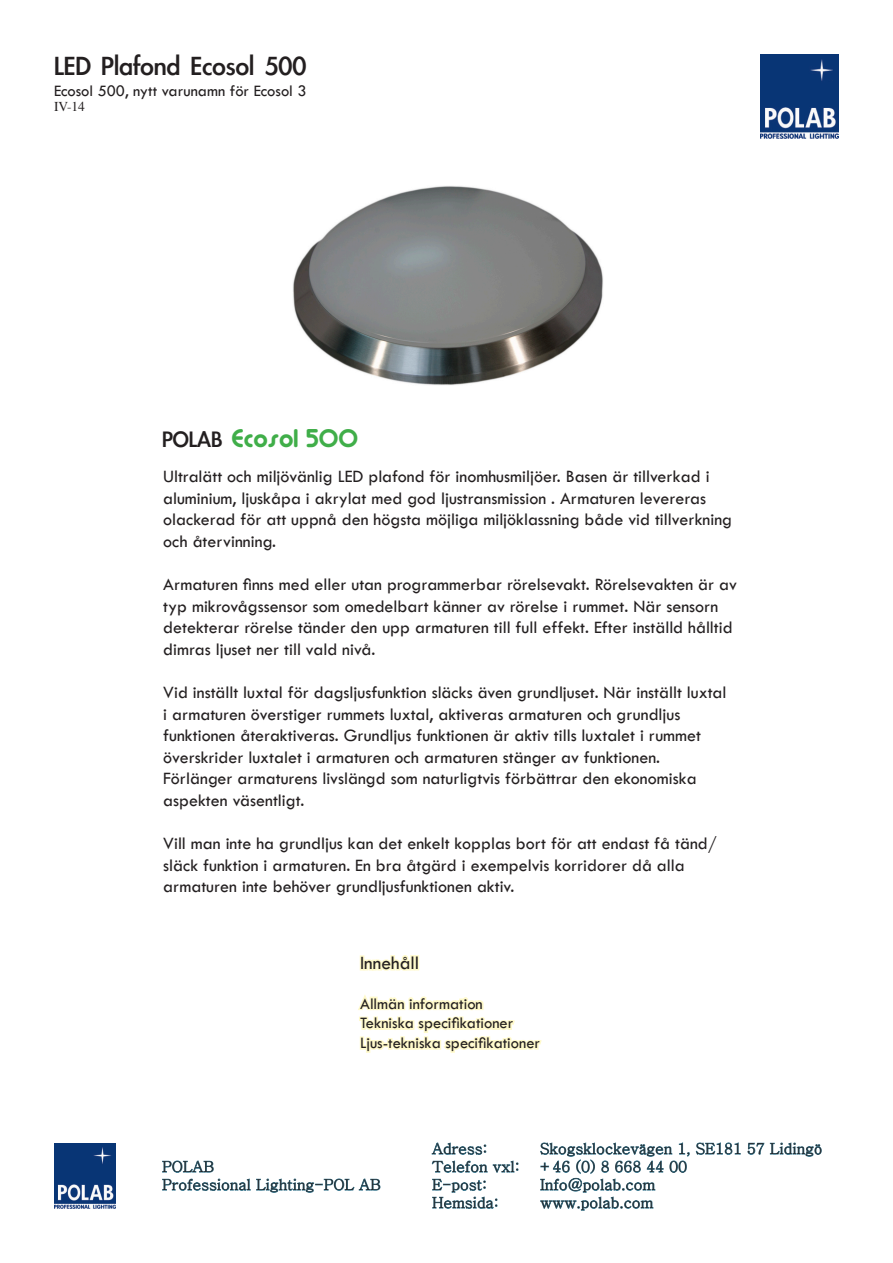
<style>
.page{position:relative;width:893px;height:1263px;background:#fff}
.page>*{position:absolute;margin:0;border:0;box-sizing:border-box;transform-origin:0 0}
.t1{font:30px "Li Gothic Med";color:#231f20}
.t2{font:25.5px "Alba";color:#40ae49}
.t3{font:19.5px "Tw Cen";color:#231f20}
.t4{font:18px/21.6px "Tw Cen";color:#231f20}
.t5{font:16.5px "Tw Cen";color:#231f20}
.t6{font:15px "Batang";color:#231f20}
.t7{font:13.5px "Times";color:#231f20}
.s1{font-family:"Li Gothic Med";color:#231f20}
</style>
<div class="page">
<img style="left:760px;top:54px;width:79px;height:84px">
<img style="left:54px;top:1143px;width:61px;height:66px">
<svg style="left:696px;top:1142px;width:45px;height:13px"></svg>
<svg style="left:747px;top:1142px;width:75px;height:15px"></svg>
<svg style="left:432px;top:1142px;width:87px;height:31px"></svg>
<svg style="left:162px;top:1160px;width:219px;height:33px"></svg>
<svg style="left:432px;top:1179px;width:66px;height:30px"></svg>
<svg style="left:540px;top:1142px;width:150px;height:69px"></svg>
<div style="left:360px;top:955px;width:4px;height:15px;border:3px solid #fffacb"></div>
<svg style="left:362px;top:955px;width:50px;height:16px"></svg>
<div style="left:410px;top:955px;width:5px;height:15px;border:3px solid #fffacb"></div>
<div style="left:415px;top:955px;width:4px;height:15px;border:3px solid #fffacb"></div>
<svg style="left:358px;top:995px;width:184px;height:58px"></svg>
<img style="left:293px;top:186px;width:310px;height:199px">
<p class="t1" style="left:54px;top:50px;width:254px">LED Plafond Ecosol 500</p>
<p class="t5" style="left:54px;top:80px;width:254px">Ecosol 500, nytt varunamn för Ecosol 3</p>
<p class="t7" style="left:54px;top:94px;width:32px">IV-14</p>
<p class="t2" style="left:162px;top:423px;width:197px"><span class="s1">POLAB</span> Ecosol 500</p>
<p class="t4" style="left:163px;top:465px;width:570px">Ultralätt och miljövänlig LED plafond för inomhusmiljöer. Basen är tillverkad i aluminium, ljuskåpa i akrylat med god ljustransmission . Armaturen levereras olackerad för att uppnå den högsta möjliga miljöklassning både vid tillverkning och återvinning.</p>
<p class="t4" style="left:163px;top:573px;width:575px">Armaturen finns med eller utan programmerbar rörelsevakt. Rörelsevakten är av typ mikrovågssensor som omedelbart känner av rörelse i rummet. När sensorn detekterar rörelse tänder den upp armaturen till full effekt. Efter inställd hålltid dimras ljuset ner till vald nivå.</p>
<p class="t4" style="left:163px;top:681px;width:565px">Vid inställt luxtal för dagsljusfunktion släcks även grundljuset. När inställt luxtal</p>
<p class="t4" style="left:163px;top:703px;width:519px">i armaturen överstiger rummets luxtal, aktiveras armaturen och grundljus</p>
<p class="t4" style="left:163px;top:724px;width:539px">funktionen återaktiveras. Grundljus funktionen är aktiv tills luxtalet i rummet</p>
<p class="t4" style="left:163px;top:746px;width:498px">överskrider luxtalet i armaturen och armaturen stänger av funktionen.</p>
<p class="t4" style="left:163px;top:768px;width:535px">Förlänger armaturens livslängd som naturligtvis förbättrar den ekonomiska</p>
<p class="t4" style="left:163px;top:789px;width:143px">aspekten väsentligt.</p>
<p class="t4" style="left:163px;top:832px;width:555px">Vill man inte ha grundljus kan det enkelt kopplas bort för att endast få tänd/ släck funktion i armaturen. En bra åtgärd i exempelvis korridorer då alla</p>
<p class="t4" style="left:163px;top:876px;width:353px">armaturen inte behöver grundljusfunktionen aktiv.</p>
<p class="t3" style="left:360px;top:951px;width:60px">Innehåll</p>
<p class="t5" style="left:360px;top:993px;width:124px">Allmän information</p>
<p class="t5" style="left:360px;top:1013px;width:155px">Tekniska specifikationer</p>
<p class="t5" style="left:360px;top:1033px;width:182px">Ljus-tekniska specifikationer</p>
<p class="t6" style="left:432px;top:1141px;width:57px">Adress:</p>
<p class="t6" style="left:540px;top:1141px;width:284px">Skogsklockevägen 1, SE181 57 Lidingö</p>
<p class="t6" style="left:162px;top:1159px;width:54px">POLAB</p>
<p class="t6" style="left:432px;top:1159px;width:89px">Telefon vxl:</p>
<p class="t6" style="left:540px;top:1159px;width:149px">+46 (0) 8 668 44 00</p>
<p class="t6" style="left:162px;top:1177px;width:220px">Professional Lighting-POL AB</p>
<p class="t6" style="left:432px;top:1177px;width:56px">E-post:</p>
<p class="t6" style="left:540px;top:1177px;width:117px">Info@polab.com</p>
<p class="t6" style="left:432px;top:1195px;width:68px">Hemsida:</p>
<p class="t6" style="left:540px;top:1195px;width:115px">www.polab.com</p>
</div>
